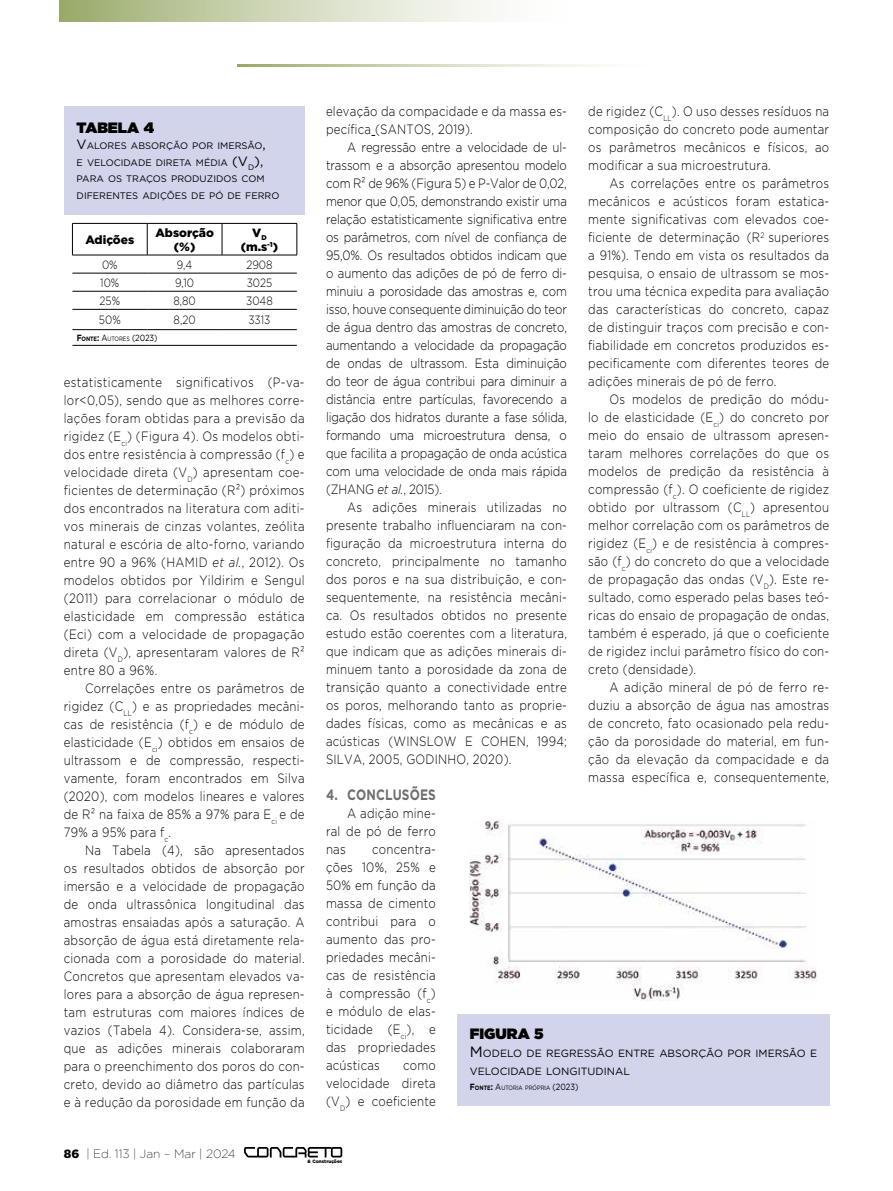
<style>
.page{position:relative;width:893px;height:1191px;background:#fff}
.page>*{position:absolute;margin:0;border:0;box-sizing:border-box;transform-origin:0 0}
.t1{font:900 15px "Gotham";color:#000}
.t2{font:700 15px "Gotham";letter-spacing:.01em;color:#706f6f;scale:.8 1}
.t3{font:300 13.5px/18px "Gotham";letter-spacing:.02em;color:#000;text-align:justify;scale:.85 1}
.t4{font:300 12px "Gotham";color:#000;scale:.85 1}
.t5{font:900 12px/13.5px "Gotham";color:#000;text-align:center}
.t6{font:200 12px "Gotham";color:#000}
.t7{font:10.5px/18px "Gotham";color:#000}
.t8{font:9.45px/16.5px "Gotham";color:#000}
.t9{font:9px "Gotham";color:#000;scale:.85 1}
.t10{font:6.3px "Gotham";color:#000;scale:.85 1}
.t11{font:900 4.8px "Gotham";color:#000}
.s1{font-size:13.5px}
.s2{font-weight:700}
.s3{font-weight:700;font-size:6.3px}
.s4{font-size:6.3px}
.s5{font-style:italic}
.s6{font-size:15px}
.s7{font-weight:700;font-size:9px}
.s8{font-size:9px}
.s9{font-weight:900}
</style>
<div class="page">
<div style="left:243px;top:1145px;width:101px;height:14px;background:#fff;opacity:.81"></div>
<svg style="left:244px;top:1147px;width:98px;height:10px"></svg>
<div style="left:307px;top:1158px;width:36px;height:5px;background:#fff"></div>
<hr style="left:237px;top:64px;width:419px;height:2px;background:#98a968">
<div style="left:60px;top:0;width:511px;height:21px;background:linear-gradient(to right,#a0af73,#fff)"></div>
<div style="left:64px;top:214px;width:241px;height:143px;background:#fff;border:1px solid #fff"></div>
<div style="left:64px;top:106px;width:241px;height:108px;background:#d2d4ec"></div>
<svg style="left:72px;top:224px;width:225px;height:121px"></svg>
<hr style="left:72px;top:273px;width:75px;height:1px;background:#000">
<hr style="left:147px;top:273px;width:75px;height:1px;background:#000">
<hr style="left:222px;top:273px;width:75px;height:1px;background:#000">
<hr style="left:72px;top:291px;width:75px;height:1px;background:#000">
<hr style="left:147px;top:291px;width:75px;height:1px;background:#000">
<hr style="left:222px;top:291px;width:75px;height:1px;background:#000">
<hr style="left:72px;top:309px;width:75px;height:1px;background:#000">
<hr style="left:147px;top:309px;width:75px;height:1px;background:#000">
<hr style="left:222px;top:309px;width:75px;height:1px;background:#000">
<hr style="left:72px;top:329px;width:75px;height:1px;background:#000">
<hr style="left:147px;top:329px;width:75px;height:1px;background:#000">
<hr style="left:222px;top:329px;width:75px;height:1px;background:#000">
<hr style="left:72px;top:345px;width:75px;height:1px;background:#000">
<hr style="left:147px;top:345px;width:75px;height:1px;background:#000">
<hr style="left:222px;top:345px;width:75px;height:1px;background:#000">
<hr style="left:72px;top:223px;width:75px;height:1px;background:#000">
<hr style="left:72px;top:224px;width:1px;height:31px;background:#000">
<hr style="left:147px;top:223px;width:75px;height:1px;background:#000">
<hr style="left:147px;top:224px;width:1px;height:31px;background:#000">
<hr style="left:222px;top:223px;width:75px;height:1px;background:#000">
<hr style="left:222px;top:224px;width:1px;height:31px;background:#000">
<hr style="left:297px;top:224px;width:1px;height:31px;background:#000">
<hr style="left:72px;top:255px;width:75px;height:1px;background:#000">
<hr style="left:147px;top:255px;width:75px;height:1px;background:#000">
<hr style="left:222px;top:255px;width:75px;height:1px;background:#000">
<div style="left:457px;top:1014px;width:372px;height:91px;background:#d2d4ec"></div>
<img style="left:470px;top:820px;width:346px;height:180px">
<p class="t1" style="left:77px;top:116px;width:79px">TABELA 4</p>
<p class="t8" style="left:77px;top:137px;width:204px"><span class="s1">V</span>ALORES ABSORÇÃO POR IMERSÃO<span class="s1">,<br></span>E VELOCIDADE DIRETA MÉDIA <span class="s1">(</span><span class="s1">V</span><sub>D</sub><span class="s1">),<br></span>PARA OS TRAÇOS PRODUZIDOS COM<br>DIFERENTES ADIÇÕES DE PÓ DE FERRO</p>
<p class="t5" style="left:85px;top:233px;width:50px">Adições</p>
<p class="t5" style="left:155px;top:226px;width:60px">Absorção (%)</p>
<p class="t5" style="left:241px;top:226px;width:39px">V<sub>D </sub>(m.s<sup>-1</sup>)</p>
<p class="t4" style="left:102px;top:257px;width:20px">0%</p>
<p class="t4" style="left:177px;top:257px;width:20px">9,4</p>
<p class="t4" style="left:246px;top:257px;width:32px">2908</p>
<p class="t4" style="left:100px;top:275px;width:24px">10%</p>
<p class="t4" style="left:175px;top:275px;width:24px">9,10</p>
<p class="t4" style="left:247px;top:275px;width:32px">3025</p>
<p class="t4" style="left:100px;top:293px;width:26px">25%</p>
<p class="t4" style="left:173px;top:293px;width:28px">8,80</p>
<p class="t4" style="left:246px;top:293px;width:33px">3048</p>
<p class="t4" style="left:99px;top:312px;width:27px">50%</p>
<p class="t4" style="left:174px;top:312px;width:27px">8,20</p>
<p class="t4" style="left:248px;top:312px;width:27px">3313</p>
<p class="t9" style="left:77px;top:332px;width:97px"><span class="s2">F</span><span class="s3">ONTE</span><span class="s2">:</span> A<span class="s4">UTORES</span> (2023)</p>
<p class="t3" style="left:64px;top:373px;width:285px">estatisticamente significativos (P-va&shy;lor&lt;0,05), sendo que as melhores corre&shy;lações foram obtidas para a previsão da rigidez (E<sub>ci</sub>) (Figura 4). Os modelos obti&shy;dos entre resistência à compressão (f<sub>c</sub>) e velocidade direta (V<sub>D</sub>) apresentam coe&shy;ficientes de determinação (R²) próximos dos encontrados na literatura com aditi&shy;vos minerais de cinzas volantes, zeólita natural e escória de alto-forno, variando entre 90 a 96% (HAMID <span class="s5">et al.</span>, 2012). Os modelos obtidos por Yildirim e Sengul (2011) para correlacionar o módulo de elasticidade em compressão estática (Eci) com a velocidade de propagação direta (V<sub>D</sub>), apresentaram valores de R² entre 80 a 96%.</p>
<p class="t3" style="left:64px;top:679px;width:285px;text-indent:21px">Correlações entre os parâmetros de rigidez (C<sub>LL</sub>) e as propriedades mecâni&shy;cas de resistência (f<sub>c</sub>) e de módulo de elasticidade (E<sub>ci</sub>) obtidos em ensaios de ultrassom e de compressão, respecti&shy;vamente, foram encontrados em Silva (2020), com modelos lineares e valores de R² na faixa de 85% a 97% para E<sub>ci</sub> e de 79% a 95% para f<sub>c</sub>.</p>
<p class="t3" style="left:64px;top:841px;width:285px;text-indent:21px">Na Tabela (4), são apresentados os resultados obtidos de absorção por imersão e a velocidade de propagação de onda ultrassônica longitudinal das amostras ensaiadas após a saturação. A absorção de água está diretamente rela&shy;cionada com a porosidade do material.<br>Concretos que apresentam elevados va&shy;lores para a absorção de água represen&shy;tam estruturas com maiores índices de vazios (Tabela 4). Considera-se, assim, que as adições minerais colaboraram para o preenchimento dos poros do con&shy;creto, devido ao diâmetro das partículas e à redução da porosidade em função da</p>
<p class="t3" style="left:326px;top:102px;width:285px">elevação da compacidade e da massa es&shy;pecífica (SANTOS, 2019).</p>
<p class="t3" style="left:326px;top:138px;width:285px;text-indent:21px">A regressão entre a velocidade de ul&shy;trassom e a absorção apresentou modelo com R² de 96% (Figura 5) e P-Valor de 0,02, menor que 0,05, demonstrando existir uma relação estatisticamente significativa entre os parâmetros, com nível de confiança de 95,0%. Os resultados obtidos indicam que o aumento das adições de pó de ferro di&shy;minuiu a porosidade das amostras e, com isso, houve consequente diminuição do teor de água dentro das amostras de concreto, aumentando a velocidade da propagação de ondas de ultrassom. Esta diminuição do teor de água contribui para diminuir a distância entre partículas, favorecendo a ligação dos hidratos durante a fase sólida, formando uma microestrutura densa, o que facilita a propagação de onda acústica com uma velocidade de onda mais rápida (ZHANG <span class="s5">et al.</span>, 2015).</p>
<p class="t3" style="left:326px;top:498px;width:285px;text-indent:21px">As adições minerais utilizadas no presente trabalho influenciaram na con&shy;figuração da microestrutura interna do concreto, principalmente no tamanho dos poros e na sua distribuição, e con&shy;sequentemente, na resistência mecâni&shy;ca. Os resultados obtidos no presente estudo estão coerentes com a literatura, que indicam que as adições minerais di&shy;minuem tanto a porosidade da zona de transição quanto a conectividade entre os poros, melhorando tanto as proprie&shy;dades físicas, como as mecânicas e as acústicas (WINSLOW E COHEN, 1994; SILVA, 2005, GODINHO, 2020).</p>
<p class="t2" style="left:326px;top:785px;width:139px">4. CONCLUSÕES</p>
<p class="t3" style="left:326px;top:804px;width:131px;text-indent:21px">A adição mine&shy;ral de pó de ferro nas</p>
<p class="t3" style="left:588px;top:102px;width:285px">de rigidez (C<sub>LL</sub>). O uso desses resíduos na composição do concreto pode aumentar os parâmetros mecânicos e físicos, ao modificar a sua microestrutura.</p>
<p class="t3" style="left:588px;top:174px;width:285px;text-indent:21px">As correlações entre os parâmetros mecânicos e acústicos foram estatica&shy;mente significativas com elevados coe&shy;ficiente de determinação (R<sup>2</sup> superiores a 91%). Tendo em vista os resultados da pesquisa, o ensaio de ultrassom se mos&shy;trou uma técnica expedita para avaliação das características do concreto, capaz de distinguir traços com precisão e con&shy;fiabilidade em concretos produzidos es&shy;pecificamente com diferentes teores de adições minerais de pó de ferro.</p>
<p class="t3" style="left:588px;top:390px;width:285px;text-indent:21px">Os modelos de predição do módu&shy;lo de elasticidade (E<sub>ci</sub>) do concreto por meio do ensaio de ultrassom apresen&shy;taram melhores correlações do que os modelos de predição da resistência à compressão (f<sub>c</sub>). O coeficiente de rigidez obtido por ultrassom (C<sub>LL</sub>) apresentou melhor correlação com os parâmetros de rigidez (E<sub>ci</sub>) e de resistência à compres&shy;são (f<sub>c</sub>) do concreto do que a velocidade de propagação das ondas (V<sub>D</sub>). Este re&shy;sultado, como esperado pelas bases teó&shy;ricas do ensaio de propagação de ondas, também é esperado, já que o coeficiente de rigidez inclui parâmetro físico do con&shy;creto (densidade).</p>
<p class="t3" style="left:588px;top:678px;width:285px;text-indent:21px">A adição mineral de pó de ferro re&shy;duziu a absorção de água nas amostras de concreto, fato ocasionado pela redu&shy;ção da porosidade do material, em fun&shy;ção da elevação da compacidade e da massa específica e, consequentemente,</p>
<p class="t3" style="left:326px;top:840px;width:131px;text-indent:46px">concentra&shy;ções 10%, 25% e 50% em função da massa de cimento contribui para o aumento das pro&shy;priedades mecâni&shy;cas de resistência à compressão (f<sub>c</sub>) e módulo de elas&shy;ticidade (E<sub>ci</sub>), e das propriedades acústicas</p>
<p class="t1" style="left:470px;top:1023px;width:75px">FIGURA 5</p>
<p class="t7" style="left:470px;top:1044px;width:349px"><span class="s6">M</span> ODELO DE REGRESSÃO ENTRE ABSORÇÃO POR IMERSÃO E<br>VELOCIDADE LONGITUDINAL</p>
<p class="t10" style="left:470px;top:1084px;width:129px"><span class="s7">F</span><span class="s2">ONTE</span><span class="s7">:</span> <span class="s8">A</span>UTORIA PRÓPRIA <span class="s8">(2023)</span></p>
<p class="t3" style="left:326px;top:1056px;width:131px;text-indent:77px">como velocidade direta (V<sub>D</sub>) e coeficiente</p>
<p class="t6" style="left:64px;top:1145px;width:173px"><span class="s9">86</span> | Ed. 113 | Jan – Mar | 2024</p>
<p class="t11" style="left:308px;top:1157px;width:36px">&amp; Construções</p>
</div>
